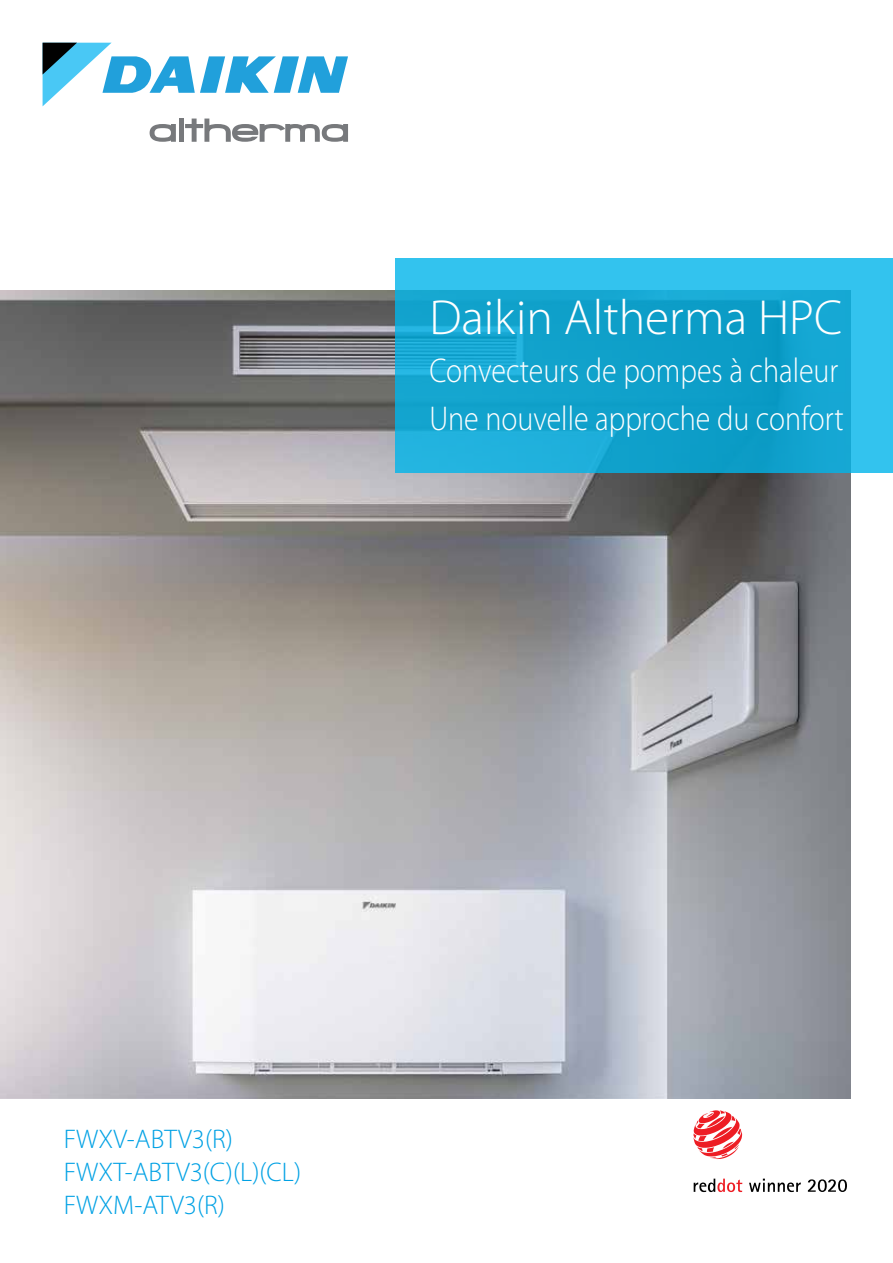
<style>
.page{position:relative;width:893px;height:1263px;background:#fff}
.page>*{position:absolute;margin:0;border:0;box-sizing:border-box;transform-origin:0 0}
.t1{font:300 49.5px "Myriad Pro";color:#fff}
.t2{font:300 34.5px/48px "Myriad Pro";color:#fff;scale:.87 1}
.t3{font:300 27px/33px "Myriad Pro";color:#00a1e4}
</style>
<div class="page">
<svg style="left:43px;top:43px;width:305px;height:63px"></svg>
<svg style="left:150px;top:124px;width:26px;height:18px"></svg>
<div style="left:179px;top:119px;width:5px;height:23px;background:#77797c"></div>
<svg style="left:185px;top:119px;width:163px;height:23px"></svg>
<img style="left:0;top:291px;width:850px;height:808px">
<svg style="left:395px;top:258px;width:498px;height:215px;background:#19aad5"></svg>
<svg style="left:693px;top:1110px;width:49px;height:49px"></svg>
<svg style="left:694px;top:1178px;width:48px;height:14px"></svg>
<svg style="left:749px;top:1178px;width:52px;height:14px"></svg>
<svg style="left:808px;top:1179px;width:39px;height:13px"></svg>
<h1 class="t1" style="left:429px;top:291px;width:414px">Daikin Altherma HPC</h1>
<p class="t2" style="left:429px;top:347px;width:478px">Convecteurs de pompes à chaleur<br>Une nouvelle approche du confort</p>
<p class="t3" style="left:64px;top:1123px;width:239px">FWXV-ABTV3(R)<br>FWXT-ABTV3(C)(L)(CL)<br>FWXM-ATV3(R)</p>
</div>
